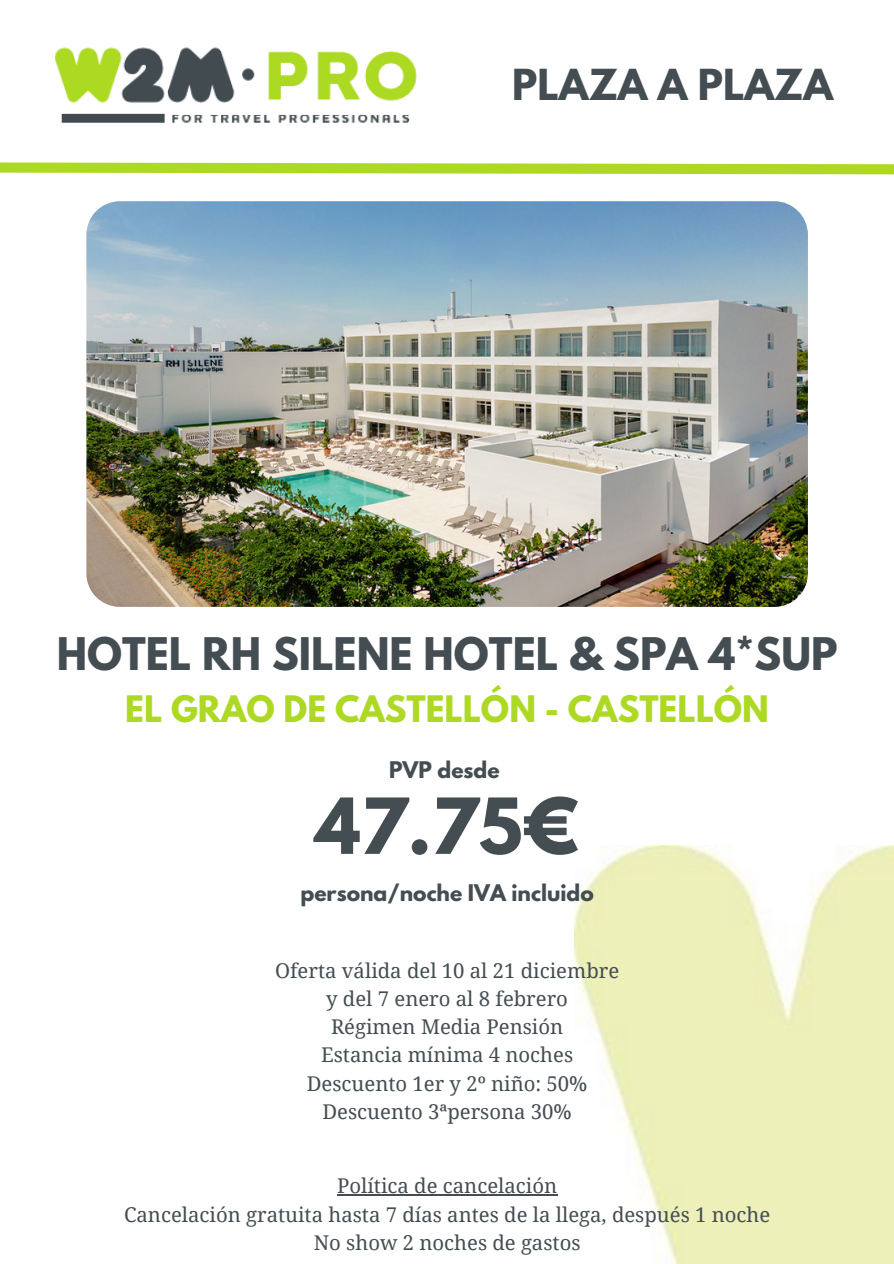
<style>
.page{position:relative;width:894px;height:1264px;background:#fff}
.page>*{position:absolute;margin:0;border:0;box-sizing:border-box;transform-origin:0 0}
.t1{font:700 68.4px "League Spartan";color:#444d52}
.t2{font:700 39.75px "League Spartan";color:#444d52}
.t3{font:700 37.8px "League Spartan";color:#444d52}
.t4{font:700 32.25px "League Spartan";color:#add925}
.t5{font:20.25px "Noto Serif";color:#444d52}
.t6{font:700 20.25px "League Spartan";color:#444d52}
</style>
<div class="page">
<img style="left:574px;top:845px;width:319px;height:418px">
<img style="left:86px;top:201px;width:721px;height:406px;border-radius:34px">
<svg style="left:0;top:162px;width:893px;height:13px"></svg>
<img style="left:54px;top:47px;width:363px;height:76px">
<hr style="left:337px;top:1194px;width:220px;height:1px;background:#444d52">
<p class="t3" style="left:512px;top:66px;width:322px">PLAZA A PLAZA</p>
<p class="t2" style="left:57px;top:634px;width:782px">HOTEL RH SILENE HOTEL &amp; SPA 4*SUP</p>
<p class="t4" style="left:125px;top:692px;width:645px">EL GRAO DE CASTELLÓN - CASTELLÓN</p>
<p class="t6" style="left:389px;top:760px;width:112px">PVP desde</p>
<p class="t1" style="left:315px;top:792px;width:265px">47.75€</p>
<p class="t6" style="left:300px;top:883px;width:295px">persona/noche IVA incluido</p>
<p class="t5" style="left:275px;top:956px;width:345px">Oferta válida del 10 al 21 diciembre</p>
<p class="t5" style="left:326px;top:984px;width:243px">y del 7 enero al 8 febrero</p>
<p class="t5" style="left:331px;top:1012px;width:234px">Régimen Media Pensión</p>
<p class="t5" style="left:321px;top:1040px;width:253px">Estancia mínima 4 noches</p>
<p class="t5" style="left:307px;top:1068px;width:282px">Descuento 1er y 2º niño: 50%</p>
<p class="t5" style="left:322px;top:1097px;width:251px">Descuento 3ªpersona 30%</p>
<p class="t5" style="left:337px;top:1171px;width:221px">Política de cancelación</p>
<p class="t5" style="left:124px;top:1199px;width:647px">Cancelación gratuita hasta 7 días antes de la llega, después 1 noche</p>
<p class="t5" style="left:314px;top:1227px;width:268px">No show 2 noches de gastos</p>
</div>
